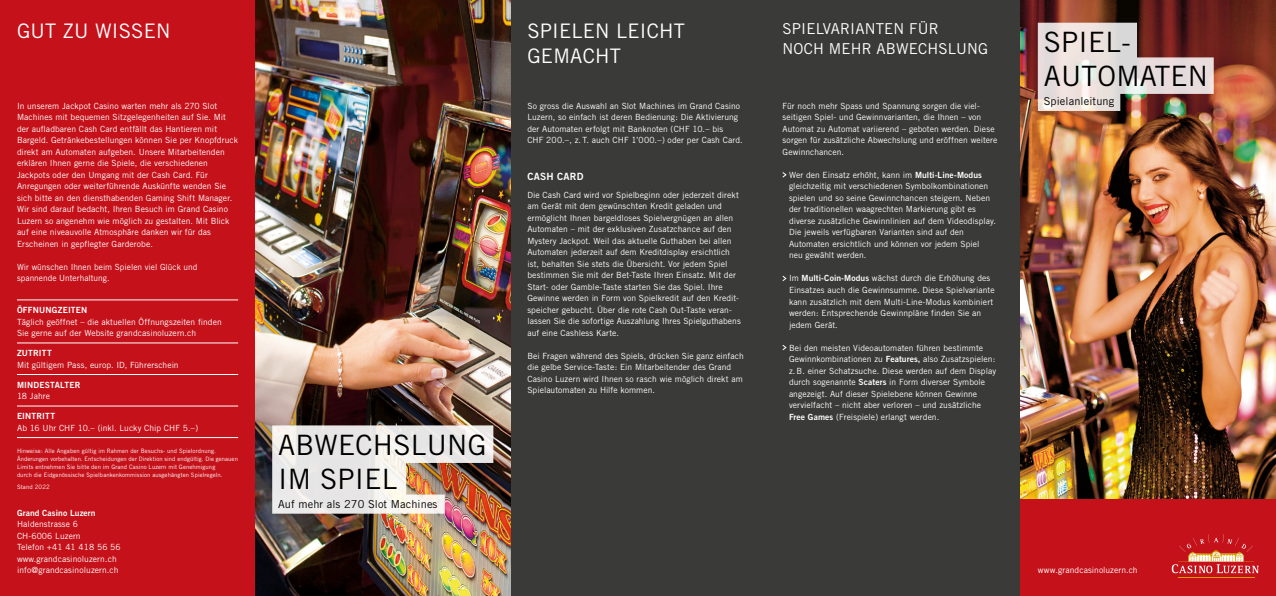
<style>
.page{position:relative;width:1276px;height:596px;background:#fff}
.page>*{position:absolute;margin:0;border:0;box-sizing:border-box;transform-origin:0 0}
.t1{font:28px/34px "Trade Gothic";letter-spacing:.01em;color:#000}
.t2{font:20px/25px "Trade Gothic";letter-spacing:.01em;color:#fff}
.t3{font:15px/20px "Trade Gothic";letter-spacing:.01em;color:#fff}
.t4{font:11px "Trade Gothic";letter-spacing:.01em;color:#000}
.t5{font:10px "Trade Gothic Bold Two";letter-spacing:.025em;color:#fff}
.t6{font:8.5px/11.5px "Trade Gothic";letter-spacing:.005em;color:#fff}
.t7{font:8.5px "Trade Gothic Bold Two";letter-spacing:.015em;color:#fff}
.t8{font:6px/8px "Trade Gothic";letter-spacing:.015em;color:#fff}
.s1{font-family:"Trade Gothic Bold Two"}
</style>
<div class="page">
<div style="left:510px;top:0;width:510px;height:595px;background:#3a3a39"></div>
<div style="left:0;top:0;width:255px;height:595px;background:#c5111a"></div>
<img style="left:1020px;top:0;width:256px;height:499px">
<div style="left:1020px;top:499px;width:256px;height:96px;background:#c5111a"></div>
<hr style="left:1177px;top:576px;width:77px;height:1px;background:#d49f00">
<svg style="left:1171px;top:534px;width:88px;height:39px"></svg>
<img style="left:255px;top:0;width:255px;height:595px">
<img style="left:272px;top:425px;width:221px;height:88px">
<svg style="left:1037px;top:23px;width:176px;height:88px"></svg>
<svg style="left:782px;top:172px;width:4px;height:6px"></svg>
<svg style="left:782px;top:275px;width:4px;height:6px"></svg>
<svg style="left:782px;top:345px;width:4px;height:5px"></svg>
<hr style="left:17px;top:299px;width:221px;height:1px;background:#fff">
<hr style="left:17px;top:342px;width:221px;height:1px;background:#fff">
<hr style="left:17px;top:374px;width:221px;height:1px;background:#fff">
<hr style="left:17px;top:405px;width:221px;height:1px;background:#fff">
<hr style="left:17px;top:437px;width:221px;height:1px;background:#fff">
<h2 class="t2" style="left:17px;top:18px;width:155px">GUT ZU WISSEN</h2>
<p class="t6" style="left:17px;top:100px;width:222px">In unserem Jackpot Casino warten mehr als 270 Slot Machines mit bequemen Sitzgelegenheiten auf Sie. Mit der aufladbaren Cash Card entfällt das Hantieren mit Bargeld. Getränkebestellungen können Sie per Knopfdruck direkt am Automaten aufgeben. Unsere Mitarbeitenden erklären Ihnen gerne die Spiele, die verschiedenen Jackpots oder den Umgang mit der Cash Card. Für Anregungen oder weiterführende Auskünfte wenden Sie sich bitte an den diensthabenden Gaming Shift Manager.<br>Wir sind darauf bedacht, Ihren Besuch im Grand Casino Luzern so angenehm wie möglich zu gestalten. Mit Blick auf eine niveauvolle Atmosphäre danken wir für das Erscheinen in gepflegter Garderobe.</p>
<p class="t6" style="left:17px;top:261px;width:182px">Wir wünschen Ihnen beim Spielen viel Glück und spannende Unterhaltung.</p>
<p class="t7" style="left:17px;top:304px;width:72px">ÖFFNUNGZEITEN</p>
<p class="t6" style="left:17px;top:315px;width:206px">Täglich geöffnet – die aktuellen Öffnungszeiten finden<br>Sie gerne auf der Website grandcasinoluzern.ch</p>
<p class="t7" style="left:17px;top:347px;width:36px">ZUTRITT</p>
<p class="t6" style="left:17px;top:358px;width:163px">Mit gültigem Pass, europ. ID, Führerschein</p>
<p class="t7" style="left:17px;top:379px;width:65px">MINDESTALTER</p>
<p class="t6" style="left:17px;top:390px;width:34px">18 Jahre</p>
<p class="t7" style="left:17px;top:410px;width:40px">EINTRITT</p>
<p class="t6" style="left:17px;top:421px;width:183px">Ab 16 Uhr CHF 10.– (inkl. Lucky Chip CHF 5.–)</p>
<p class="t8" style="left:17px;top:446px;width:222px">Hinweise: Alle Angaben gültig im Rahmen der Besuchs- und Spielordnung.<br>Änderungen vorbehalten. Entscheidungen der Direktion sind endgültig. Die genauen Limits entnehmen Sie bitte den im Grand Casino Luzern mit Genehmigung<br>durch die Eidgenössische Spielbankenkommission ausgehängten Spielregeln.</p>
<p class="t8" style="left:17px;top:482px;width:34px">Stand 2022</p>
<p class="t7" style="left:17px;top:507px;width:80px">Grand Casino Luzern</p>
<p class="t6" style="left:17px;top:518px;width:105px">Haldenstrasse 6<br>CH-6006 Luzern<br>Telefon +41 41 418 56 56 www.grandcasinoluzern.ch info@grandcasinoluzern.ch</p>
<h1 class="t1" style="left:278px;top:427px;width:210px">ABWECHSLUNG<br>IM SPIEL</h1>
<p class="t4" style="left:278px;top:497px;width:161px">Auf mehr als 270 Slot Machines</p>
<h2 class="t2" style="left:527px;top:18px;width:159px">SPIELEN LEICHT<br>GEMACHT</h2>
<p class="t6" style="left:527px;top:100px;width:217px">So gross die Auswahl an Slot Machines im Grand Casino Luzern, so einfach ist deren Bedienung: Die Aktivierung der Automaten erfolgt mit Banknoten (CHF 10.– bis<br>CHF 200.–, z. T. auch CHF 1’000.–) oder per Cash Card.</p>
<p class="t5" style="left:527px;top:170px;width:57px">CASH CARD</p>
<p class="t6" style="left:527px;top:189px;width:215px">Die Cash Card wird vor Spielbeginn oder jederzeit direkt am Gerät mit dem gewünschten Kredit geladen und ermöglicht Ihnen bargeldloses Spielvergnügen an allen Automaten – mit der exklusiven Zusatzchance auf den Mystery Jackpot. Weil das aktuelle Guthaben bei allen Automaten jederzeit auf dem Kreditdisplay ersichtlich ist, behalten Sie stets die Übersicht. Vor jedem Spiel bestimmen Sie mit der Bet-Taste Ihren Einsatz. Mit der Start- oder Gamble-Taste starten Sie das Spiel. Ihre Gewinne werden in Form von Spielkredit auf den Kredit&shy;speicher gebucht. Über die rote Cash Out-Taste veran&shy;lassen Sie die sofortige Auszahlung Ihres Spielguthabens auf eine Cashless Karte.</p>
<p class="t6" style="left:527px;top:350px;width:218px">Bei Fragen während des Spiels, drücken Sie ganz einfach die gelbe Service-Taste: Ein Mitarbeitender des Grand Casino Luzern wird Ihnen so rasch wie möglich direkt am Spielautomaten zu Hilfe kommen.</p>
<h3 class="t3" style="left:782px;top:19px;width:207px">SPIELVARIANTEN FÜR<br>NOCH MEHR ABWECHSLUNG</h3>
<p class="t6" style="left:782px;top:100px;width:216px">Für noch mehr Spass und Spannung sorgen die viel&shy;seitigen Spiel- und Gewinnvarianten, die Ihnen – von Automat zu Automat variierend – geboten werden. Diese sorgen für zusätzliche Abwechslung und eröffnen weitere Gewinnchancen.</p>
<p class="t6" style="left:789px;top:169px;width:209px">Wer den Einsatz erhöht, kann im <span class="s1">Multi-Line-Modus </span>gleichzeitig mit verschiedenen Symbolkombinationen spielen und so seine Gewinnchancen steigern. Neben der traditionellen waagrechten Markierung gibt es diverse zusätzliche Gewinnlinien auf dem Videodisplay.<br>Die jeweils verfügbaren Varianten sind auf den Automaten ersichtlich und können vor jedem Spiel<br>neu gewählt werden.</p>
<p class="t6" style="left:789px;top:272px;width:207px">Im <span class="s1">Multi-Coin-Modus</span> wächst durch die Erhöhung des Einsatzes auch die Gewinnsumme. Diese Spielvariante kann zusätzlich mit dem Multi-Line-Modus kombiniert werden: Entsprechende Gewinnpläne finden Sie an jedem Gerät.</p>
<p class="t6" style="left:789px;top:341px;width:209px">Bei den meisten Videoautomaten führen bestimmte Gewinnkombinationen zu <span class="s1">Features,</span> also Zusatzspielen: z.B. einer Schatzsuche. Diese werden auf dem Display durch sogenannte <span class="s1">Scaters</span> in Form diverser Symbole angezeigt. Auf dieser Spielebene können Gewinne vervielfacht – nicht aber verloren – und zusätzliche <span class="s1">Free Games</span> (Freispiele) erlangt werden.</p>
<h1 class="t1" style="left:1043px;top:25px;width:166px">SPIEL-<br>AUTOMATEN</h1>
<p class="t4" style="left:1043px;top:95px;width:72px">Spielanleitung</p>
<p class="t6" style="left:1037px;top:564px;width:101px">www.grandcasinoluzern.ch</p>
</div>
